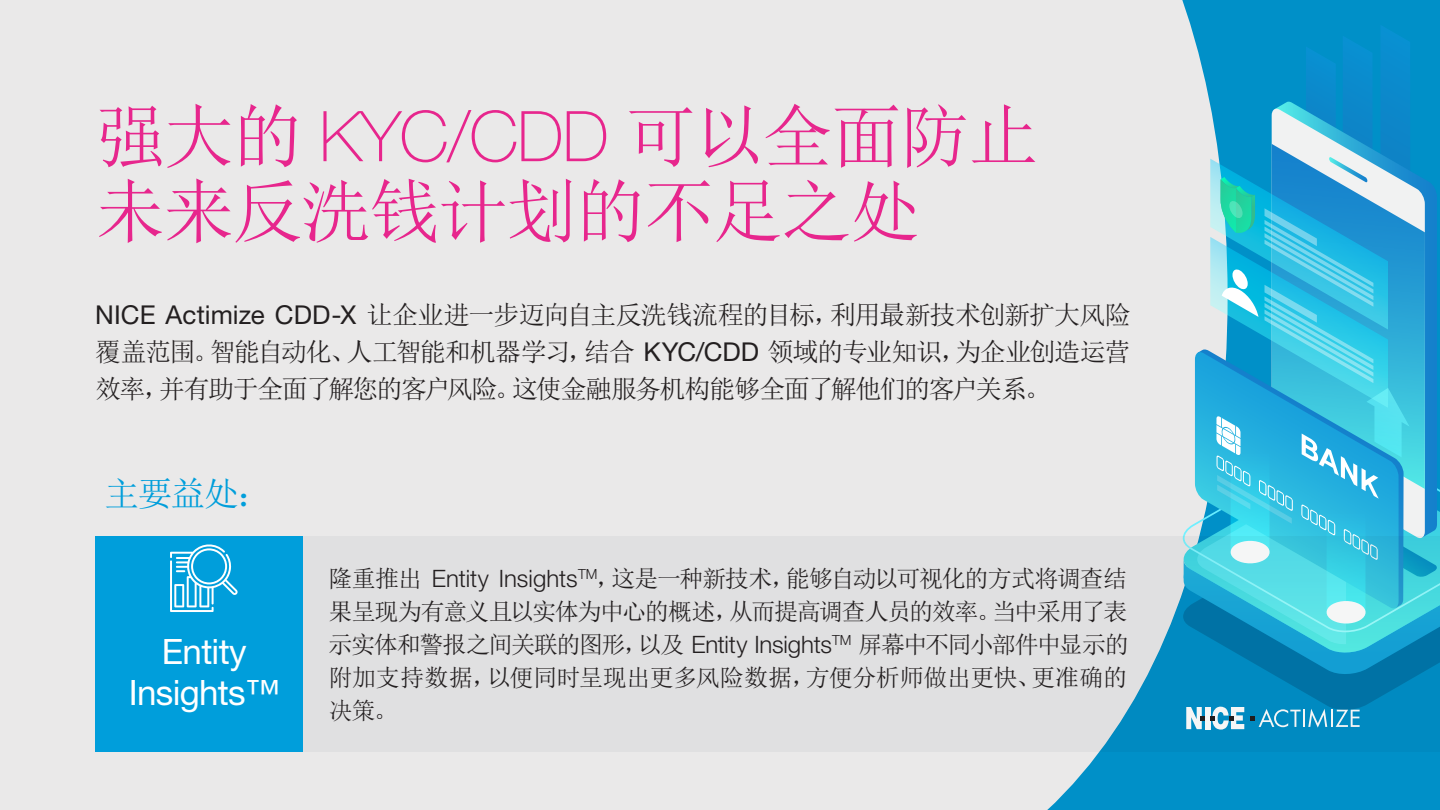
<style>
.page{position:relative;width:1440px;height:810px;background:#eae9e9}
.page>*{position:absolute;margin:0;border:0;box-sizing:border-box;transform-origin:0 0}
.t1{font:70px/75px "Sim Sun";letter-spacing:-.02em;color:#e7268d}
.t2{font:35px/41px "Helvetica Neue LT Std";letter-spacing:-.02em;color:#fff;text-align:center}
.t3{font:35px "Sim Sun";color:#009edb}
.t4{font:26px/37px "Sim Sun";letter-spacing:-.065em;color:#231f20;text-align:justify}
.t5{font:24px/33px "Sim Sun";letter-spacing:-.025em;color:#231f20;text-align:justify}
.s1{font-family:"Helvetica Neue LT Std";font-weight:100}
.s2{font-family:"Helvetica Neue LT Std"}
.s3{font-family:"Helvetica Neue LT Std";font-weight:300}
</style>
<div class="page">
<svg style="left:1184px;top:25px;width:256px;height:511px;background:#53bbdd"></svg>
<svg style="left:303px;top:536px;width:1137px;height:216px;background:#b1d1db"></svg>
<div style="left:95px;top:536px;width:208px;height:216px;background:#009edb"></div>
<svg style="left:170px;top:544px;width:68px;height:68px"></svg>
<h1 class="t1" style="left:95px;top:99px;width:945px">强大的 <span class="s1">KYC/CDD</span> 可以全面防止未来反洗钱计划的不足之处</h1>
<p class="t4" style="left:95px;top:296px;width:1037px"><span class="s2">NICE Actimize CDD-X</span> 让企业进一步迈向自主反洗钱流程的目标，利用最新技术创新扩大风险覆盖范围。智能自动化、人工智能和机器学习，结合 <span class="s2">KYC/CDD</span> 领域的专业知识，为企业创造运营效率，并有助于全面了解您的客户风险。这使金融服务机构能够全面了解他们的客户关系。</p>
<h2 class="t3" style="left:105px;top:476px;width:169px">主要益处：</h2>
<h2 class="t2" style="left:129px;top:630px;width:152px">Entity<br>Insights™</h2>
<p class="t5" style="left:328px;top:562px;width:802px">隆重推出 <span class="s3">Entity Insights</span><sup>TM</sup>，这是一种新技术，能够自动以可视化的方式将调查结果呈现为有意义且以实体为中心的概述，从而提高调查人员的效率。当中采用了表示实体和警报之间关联的图形，以及 <span class="s3">Entity Insights</span><sup>TM</sup> 屏幕中不同小部件中显示的附加支持数据，以便同时呈现出更多风险数据，方便分析师做出更快、更准确的决策。</p>
</div>
